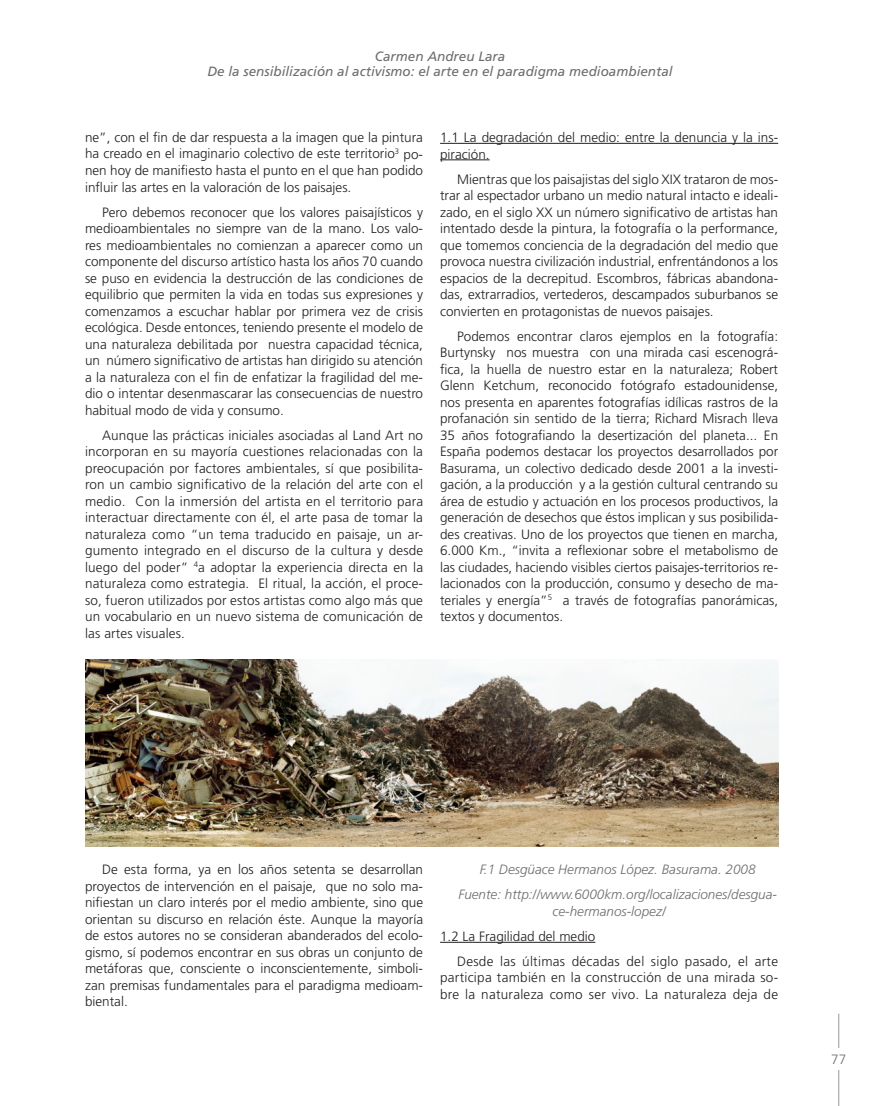
<style>
.page{position:relative;width:893px;height:1106px;background:#fff}
.page>*{position:absolute;margin:0;border:0;box-sizing:border-box;transform-origin:0 0}
.t1{font:300 13.5px/16.5px "Frutiger LT Std";color:#231f20;text-align:justify}
.t2{font:300 13.5px/25px "Frutiger LT Std";letter-spacing:.02em;color:#231f20}
.t3{font:italic 300 13.5px/25px "Frutiger LT Std";color:#6c6d70;text-align:center}
.t4{font:italic 13.5px/14.5px "Frutiger LT Std";color:#6c6d70;text-align:center}
.t5{font:300 13.5px "Frutiger LT Std";color:#6c6d70}
</style>
<div class="page">
<hr style="left:838px;top:1013px;width:1px;height:93px;background:#6c6d70">
<div style="left:830px;top:1048px;width:18px;height:21px;background:#fff"></div>
<img style="left:85px;top:659px;width:693px;height:187px">
<hr style="left:440px;top:143px;width:338px;height:1px;background:#231f20">
<hr style="left:440px;top:159px;width:50px;height:1px;background:#231f20">
<hr style="left:440px;top:942px;width:155px;height:1px;background:#231f20">
<p class="t4" style="left:207px;top:49px;width:467px">Carmen Andreu Lara<br>De la sensibilización al activismo: el arte en el paradigma medioambiental</p>
<p class="t1" style="left:85px;top:129px;width:340px">ne”, con el fin de dar respuesta a la imagen que la pintura ha creado en el imaginario colectivo de este territorio<sup>3</sup> po&shy;nen hoy de manifiesto hasta el punto en el que han podido influir las artes en la valoración de los paisajes.</p>
<p class="t1" style="left:85px;top:204px;width:340px;text-indent:17px">Pero debemos reconocer que los valores paisajísticos y medioambientales no siempre van de la mano. Los valo&shy;res medioambientales no comienzan a aparecer como un componente del discurso artístico hasta los años 70 cuando se puso en evidencia la destrucción de las condiciones de equilibrio que permiten la vida en todas sus expresiones y comenzamos a escuchar hablar por primera vez de crisis ecológica. Desde entonces, teniendo presente el modelo de una naturaleza debilitada por nuestra capacidad técnica, un número significativo de artistas han dirigido su atención a la naturaleza con el fin de enfatizar la fragilidad del me&shy;dio o intentar desenmascarar las consecuencias de nuestro habitual modo de vida y consumo.</p>
<p class="t1" style="left:85px;top:427px;width:340px;text-indent:17px">Aunque las prácticas iniciales asociadas al Land Art no incorporan en su mayoría cuestiones relacionadas con la preocupación por factores ambientales, sí que posibilita&shy;ron un cambio significativo de la relación del arte con el medio. Con la inmersión del artista en el territorio para interactuar directamente con él, el arte pasa de tomar la naturaleza como “un tema traducido en paisaje, un ar&shy;gumento integrado en el discurso de la cultura y desde luego del poder” <sup>4</sup>a adoptar la experiencia directa en la naturaleza como estrategia. El ritual, la acción, el proce&shy;so, fueron utilizados por estos artistas como algo más que un vocabulario en un nuevo sistema de comunicación de las artes visuales.</p>
<p class="t1" style="left:440px;top:129px;width:340px">1.1 La degradación del medio: entre la denuncia y la ins&shy;piración.</p>
<p class="t1" style="left:440px;top:171px;width:340px;text-indent:17px">Mientras que los paisajistas del siglo XIX trataron de mos&shy;trar al espectador urbano un medio natural intacto e ideali&shy;zado, en el siglo XX un número significativo de artistas han intentado desde la pintura, la fotografía o la performance, que tomemos conciencia de la degradación del medio que provoca nuestra civilización industrial, enfrentándonos a los espacios de la decrepitud. Escombros, fábricas abandona&shy;das, extrarradios, vertederos, descampados suburbanos se convierten en protagonistas de nuevos paisajes.</p>
<p class="t1" style="left:440px;top:328px;width:340px;text-indent:17px">Podemos encontrar claros ejemplos en la fotografía:<br>Burtynsky nos muestra con una mirada casi escenográ&shy;fica, la huella de nuestro estar en la naturaleza; Robert Glenn Ketchum, reconocido fotógrafo estadounidense, nos presenta en aparentes fotografías idílicas rastros de la profanación sin sentido de la tierra; Richard Misrach lleva 35 años fotografiando la desertización del planeta... En España podemos destacar los proyectos desarrollados por Basurama, un colectivo dedicado desde 2001 a la investi&shy;gación, a la producción y a la gestión cultural centrando su área de estudio y actuación en los procesos productivos, la generación de desechos que éstos implican y sus posibilida&shy;des creativas. Uno de los proyectos que tienen en marcha, 6.000 Km., “invita a reflexionar sobre el metabolismo de las ciudades, haciendo visibles ciertos paisajes-territorios re&shy;lacionados con la producción, consumo y desecho de ma&shy;teriales y energía”<sup>5</sup> a través de fotografías panorámicas, textos y documentos.</p>
<p class="t1" style="left:85px;top:861px;width:340px;text-indent:17px">De esta forma, ya en los años setenta se desarrollan proyectos de intervención en el paisaje, que no solo ma&shy;nifiestan un claro interés por el medio ambiente, sino que orientan su discurso en relación éste. Aunque la mayoría de estos autores no se consideran abanderados del ecolo&shy;gismo, sí podemos encontrar en sus obras un conjunto de metáforas que, consciente o inconscientemente, simboli&shy;zan premisas fundamentales para el paradigma medioam&shy;biental.</p>
<p class="t3" style="left:458px;top:857px;width:320px">F.1 Desgüace Hermanos López. Basurama. 2008<br>Fuente: http://www.6000km.org/localizaciones/desgua-</p>
<p class="t3" style="left:552px;top:899px;width:115px">ce-hermanos-lopez/</p>
<p class="t2" style="left:457px;top:924px;width:322px;text-indent:-17px">1.2 La Fragilidad del medio<br>Desde las últimas décadas del siglo pasado, el arte</p>
<p class="t2" style="left:440px;top:969px;width:340px;line-height:16.5px">participa también en la construcción de una mirada so&shy;bre la naturaleza como ser vivo. La naturaleza deja de</p>
<p class="t5" style="left:831px;top:1052px;width:17px">77</p>
</div>
